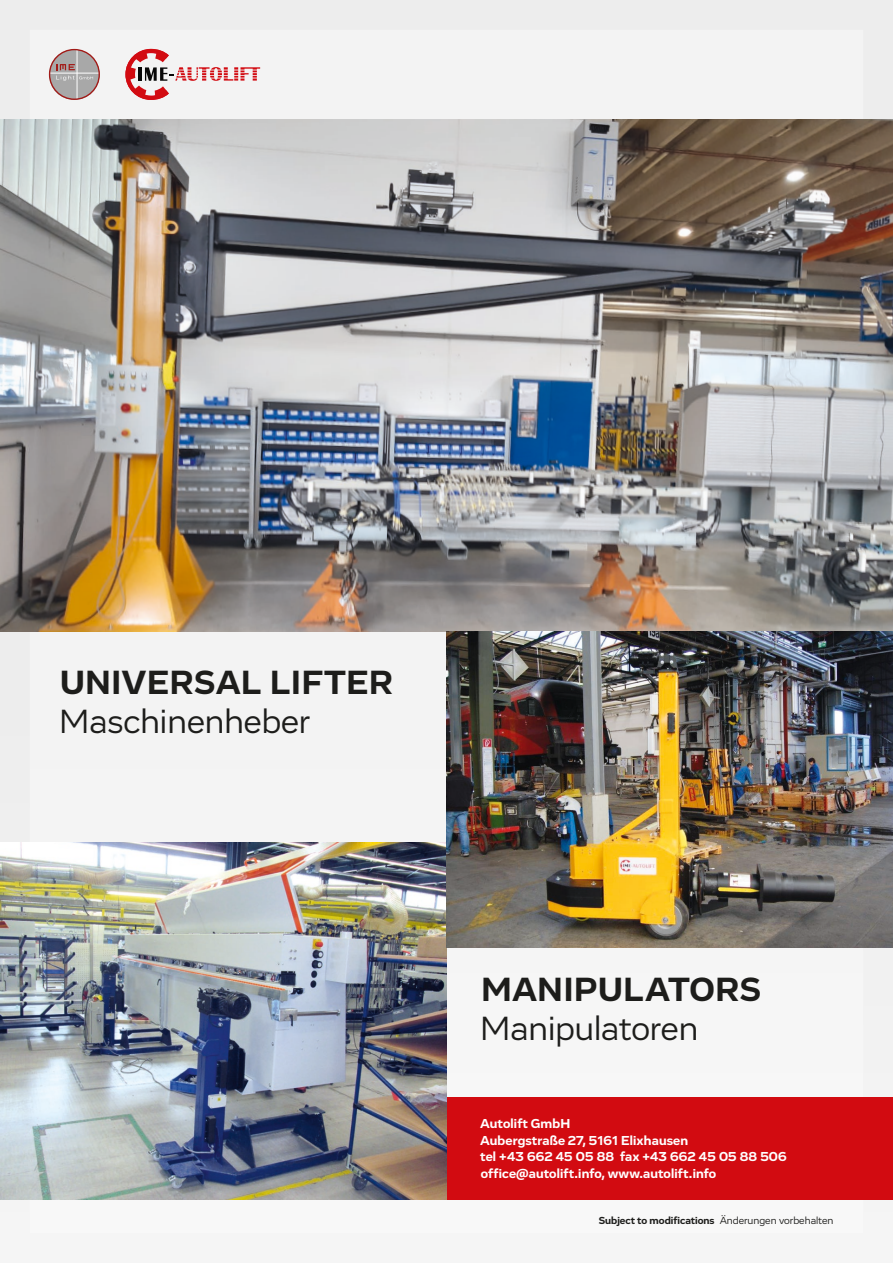
<style>
.page{position:relative;width:893px;height:1263px;background:#fff}
.page>*{position:absolute;margin:0;border:0;box-sizing:border-box;transform-origin:0 0}
.t1{font:700 34.5px "Vito";letter-spacing:.015em;color:#1d1d1b}
.t2{font:34.5px "Vito";color:#1d1d1b}
.t3{font:700 13.35px/16.5px "Vito";letter-spacing:.01em;color:#fff}
.t4{font:700 10.5px "Vito";color:#1d1d1b}
.s1{font-weight:400}
</style>
<div class="page">
<div style="left:0;top:0;width:893px;height:666px;background:#f3f3f3"></div>
<div style="left:0;top:666px;width:893px;height:597px;background:#f5f5f5"></div>
<div style="left:446px;top:1097px;width:447px;height:102px;background:#d20b11"></div>
<img style="left:0;top:119px;width:893px;height:512px">
<div style="left:50px;top:50px;width:49px;height:49px;background:#a8a8a8;border-radius:50%"></div>
<hr style="left:77px;top:50px;width:1px;height:49px;background:#fff">
<hr style="left:50px;top:73px;width:49px;height:1px;background:#fff">
<svg style="left:56px;top:64px;width:19px;height:6px"></svg>
<svg style="left:56px;top:76px;width:37px;height:5px"></svg>
<div style="left:49px;top:49px;width:51px;height:51px;border:1px solid #a21a17;border-radius:50%"></div>
<svg style="left:125px;top:49px;width:135px;height:51px"></svg>
<img style="left:0;top:842px;width:446px;height:357px">
<img style="left:446px;top:631px;width:447px;height:316px">
<h1 class="t1" style="left:60px;top:660px;width:335px">UNIVERSAL LIFTER</h1>
<h1 class="t2" style="left:59px;top:700px;width:253px">Maschinenheber</h1>
<h1 class="t1" style="left:481px;top:968px;width:281px">MANIPULATORS</h1>
<h1 class="t2" style="left:480px;top:1008px;width:220px">Manipulatoren</h1>
<p class="t3" style="left:480px;top:1115px;width:308px">Autolift GmbH<br>Aubergstraße 27, 5161 Elixhausen<br>tel +43 662 45 05 88 fax +43 662 45 05 88 506 office@autolift.info, www.autolift.info</p>
<p class="t4" style="left:599px;top:1214px;width:236px">Subject to modifications <span class="s1">Änderungen vorbehalten</span></p>
</div>
